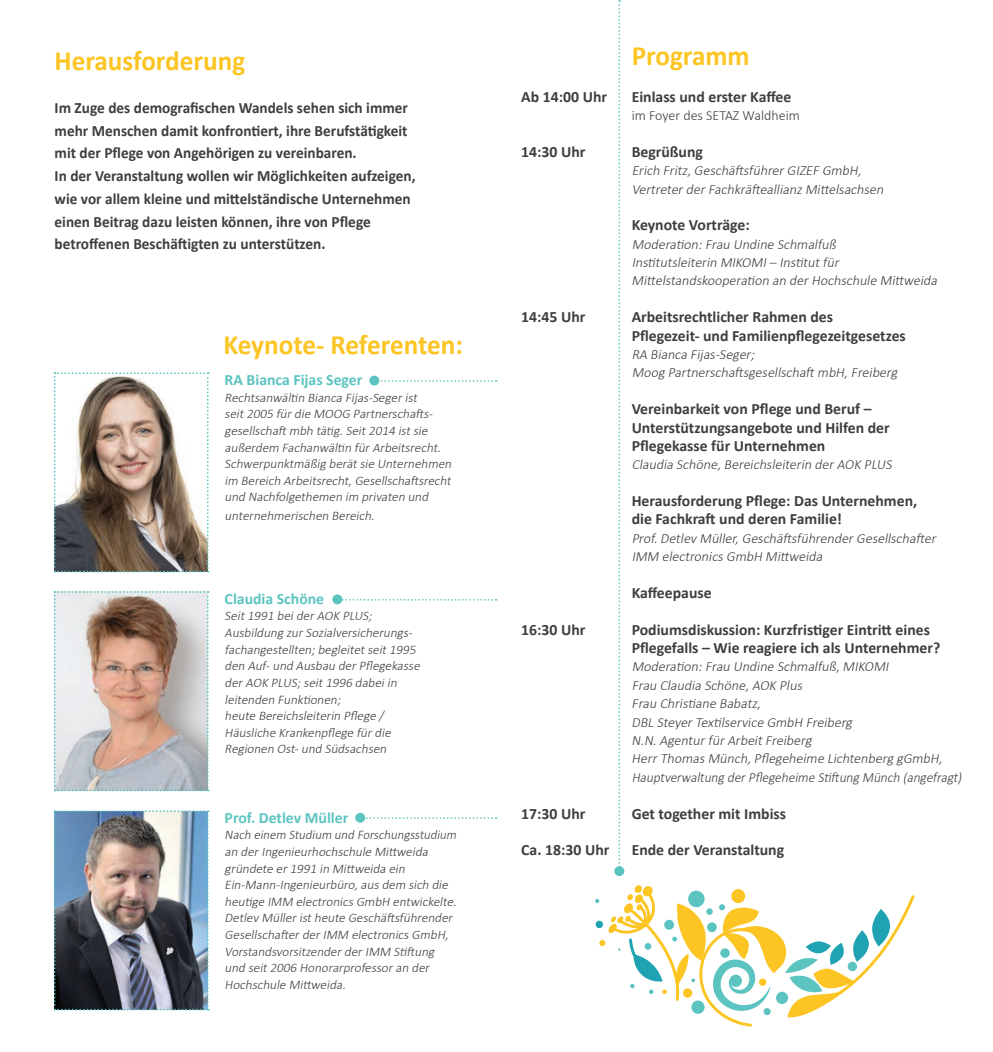
<style>
.page{position:relative;width:993px;height:1052px;background:#fff}
.page>*{position:absolute;margin:0;border:0;box-sizing:border-box;transform-origin:0 0}
.t1{font:700 28px "Calibri";color:#fcc523}
.t2{font:700 15.75px/22.8px "Calibri";color:#3e3e3f}
.t3{font:700 15.75px "Calibri";color:#5cc4c0}
.t4{font:italic 300 14px/18.4px "Calibri";color:#3e3e3f}
.t5{font:300 14px "Calibri";color:#3e3e3f}
.t6{font:italic 300 13.12px/16.6px "Calibri";color:#3e3e3f}
</style>
<div class="page">
<img style="left:54px;top:372px;width:155px;height:200px">
<svg style="left:379px;top:380px;width:117px;height:2px"></svg>
<div style="left:369px;top:376px;width:10px;height:9px;background:#5cc4c0;border-radius:50%"></div>
<svg style="left:342px;top:599px;width:154px;height:1px"></svg>
<div style="left:332px;top:594px;width:10px;height:10px;background:#5cc4c0;border-radius:50%"></div>
<svg style="left:365px;top:817px;width:131px;height:2px"></svg>
<div style="left:355px;top:813px;width:10px;height:9px;background:#5cc4c0;border-radius:50%"></div>
<svg style="left:618px;top:0;width:2px;height:866px"></svg>
<div style="left:614px;top:866px;width:10px;height:10px;background:#5cc4c0;border-radius:50%"></div>
<svg style="left:54px;top:591px;width:155px;height:200px;background:#c4b6af"></svg>
<svg style="left:595px;top:885px;width:319px;height:141px"></svg>
<svg style="left:706px;top:922px;width:10px;height:10px"></svg>
<img style="left:54px;top:810px;width:155px;height:200px">
<h1 class="t1" style="left:55px;top:49px;width:192px">Herausforderung</h1>
<p class="t2" style="left:55px;top:97px;width:362px">Im Zuge des demografischen Wandels sehen sich immer mehr Menschen damit konfrontiert, ihre Berufstätigkeit mit der Pflege von Angehörigen zu vereinbaren.<br>In der Veranstaltung wollen wir Möglichkeiten aufzeigen, wie vor allem kleine und mittelständische Unternehmen einen Beitrag dazu leisten können, ihre von Pflege betroffenen Beschäftigten zu unterstützen.</p>
<h1 class="t1" style="left:223px;top:333px;width:241px">Keynote- Referenten:</h1>
<p class="t3" style="left:224px;top:373px;width:139px">RA Bianca Fijas Seger</p>
<p class="t6" style="left:224px;top:390px;width:230px">Rechtsanwältin Bianca Fijas-Seger ist<br>seit 2005 für die MOOG Partnerschafts&shy;gesellschaft mbh tätig.Seit 2014 ist sie außerdem Fachanwältin für Arbeitsrecht.<br>Schwerpunktmäßig berät sie Unternehmen im Bereich Arbeitsrecht,Gesellschaftsrecht und Nachfolgethemen im privaten und</p>
<p class="t6" style="left:224px;top:508px;width:154px">unternehmerischen Bereich.</p>
<p class="t3" style="left:224px;top:592px;width:101px">Claudia Schöne</p>
<p class="t6" style="left:224px;top:609px;width:199px">Seit 1991 beider AOK PLUS;<br>Ausbildung zur Sozialversicherungs&shy;fachangestellten;begleitet seit 1995 den Auf-und Ausbau der Pflegekasse der AOK PLUS;seit 1996 dabeiin leitenden Funktionen;<br>heute Bereichsleiterin Pflege /<br>Häusliche Krankenpflege für die<br>Regionen Ost-und Südsachsen</p>
<p class="t3" style="left:224px;top:811px;width:125px">Prof. Detlev Müller</p>
<p class="t6" style="left:224px;top:827px;width:235px">Nach einem Studium und Forschungsstudium an der Ingenieurhochschule Mittweida gründete er 1991 in Mittweida ein Ein-Mann-Ingenieurbüro,aus dem sich die heutige IMM electronics GmbH entwickelte.<br>Detlev Müller ist heute Geschäftsführender Gesellschafter der IMM electronics GmbH, Vorstandsvorsitzender der IMM Stiftung und seit 2006 Honorarprofessor an der Hochschule Mittweida.</p>
<h1 class="t1" style="left:631px;top:44px;width:119px">Programm</h1>
<p class="t2" style="left:521px;top:86px;width:87px">Ab 14:00 Uhr</p>
<p class="t2" style="left:631px;top:86px;width:161px">Einlass und erster Kaffee</p>
<p class="t5" style="left:631px;top:110px;width:170px">im Foyer des SETAZ Waldheim</p>
<p class="t2" style="left:521px;top:141px;width:66px">14:30 Uhr</p>
<p class="t2" style="left:631px;top:141px;width:73px">Begrüßung</p>
<p class="t4" style="left:631px;top:162px;width:256px">Erich Fritz,Geschäftsführer GIZEF GmbH,<br>Vertreter der Fachkräfteallianz Mittelsachsen</p>
<p class="t2" style="left:631px;top:215px;width:119px">Keynote Vorträge:</p>
<p class="t4" style="left:631px;top:236px;width:309px">Moderation:Frau Undine Schmalfuß<br>Institutsleiterin MIKOMI– Institut für<br>Mittelstandskooperation an der Hochschule Mittweida</p>
<p class="t2" style="left:521px;top:307px;width:66px">14:45 Uhr</p>
<p class="t2" style="left:631px;top:309px;width:276px;line-height:18.4px">Arbeitsrechtlicher Rahmen des<br>Pflegezeit- und Familienpflegezeitgesetzes</p>
<p class="t4" style="left:631px;top:346px;width:269px">RA Bianca Fijas-Seger;<br>Moog Partnerschaftsgesellschaft mbH,Freiberg</p>
<p class="t2" style="left:631px;top:401px;width:259px;line-height:18.4px">Vereinbarkeit von Pflege und Beruf –<br>Unterstützungsangebote und Hilfen der<br>Pflegekasse für Unternehmen</p>
<p class="t4" style="left:631px;top:456px;width:264px">Claudia Schöne,Bereichsleiterin der AOK PLUS</p>
<p class="t2" style="left:631px;top:493px;width:287px;line-height:18.4px">Herausforderung Pflege: Das Unternehmen, die Fachkraft und deren Familie!</p>
<p class="t4" style="left:631px;top:530px;width:308px">Prof.Detlev Müller,Geschäftsführender Gesellschafter<br>IMM electronics GmbH Mittweida</p>
<p class="t2" style="left:631px;top:582px;width:82px">Kaffeepause</p>
<p class="t2" style="left:521px;top:619px;width:66px">16:30 Uhr</p>
<p class="t2" style="left:631px;top:621px;width:310px;line-height:18.4px">Podiumsdiskussion: Kurzfristiger Eintritt eines<br>Pflegefalls – Wie reagiere ich als Unternehmer?</p>
<p class="t4" style="left:631px;top:659px;width:333px">Moderation:Frau Undine Schmalfuß,MIKOMI<br>Frau Claudia Schöne,AOK Plus<br>Frau Christiane Babatz,<br>DBL Steyer Textilservice GmbH Freiberg<br>N.N.Agentur für Arbeit Freiberg<br>Herr Thomas Münch,Pflegeheime Lichtenberg gGmbH, Hauptverwaltung der Pflegeheime Stiftung Münch (angefragt)</p>
<p class="t2" style="left:521px;top:803px;width:66px">17:30 Uhr</p>
<p class="t2" style="left:631px;top:803px;width:156px">Get together mit Imbiss</p>
<p class="t2" style="left:521px;top:840px;width:90px">Ca. 18:30 Uhr</p>
<p class="t2" style="left:631px;top:840px;width:154px">Ende der Veranstaltung</p>
</div>
